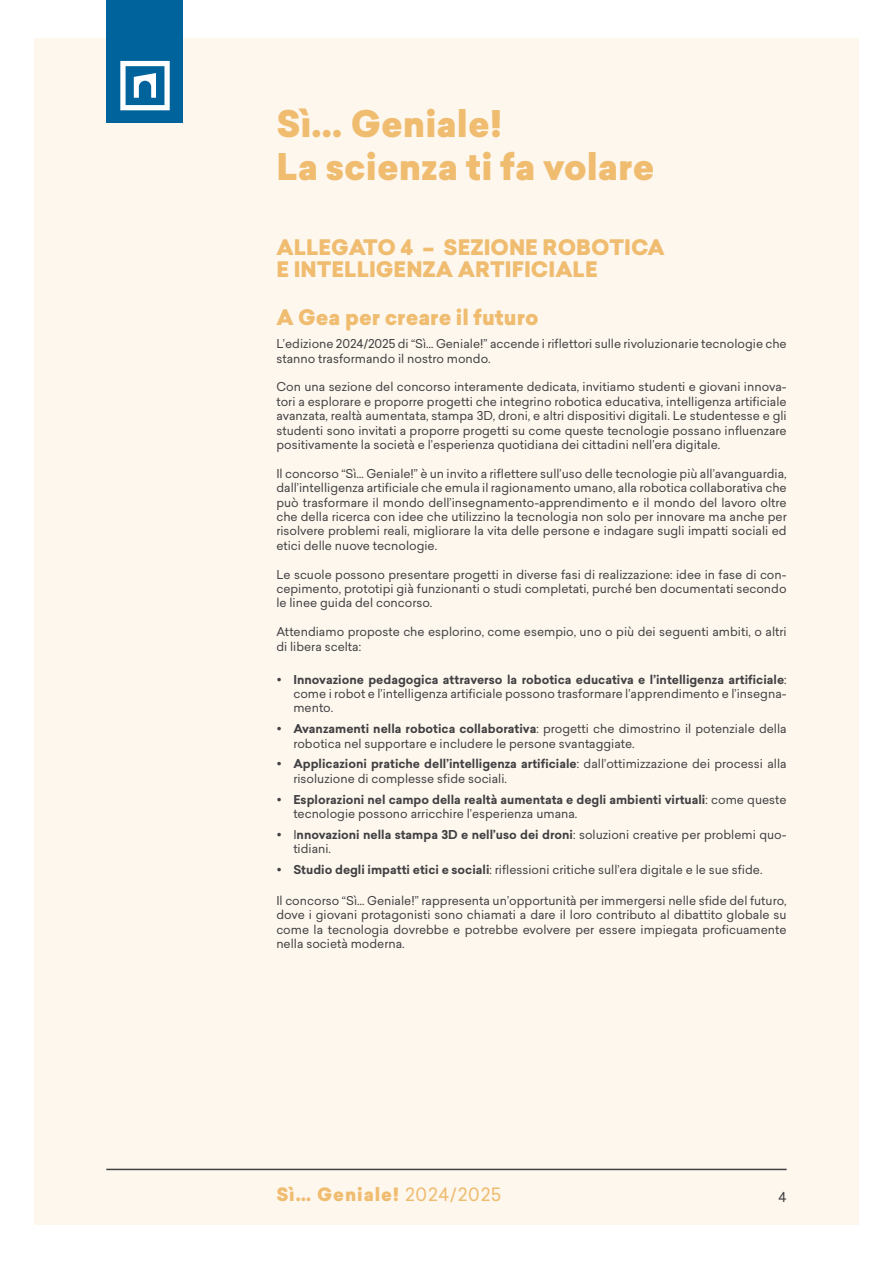
<style>
.page{position:relative;width:893px;height:1263px;background:#fff}
.page>*{position:absolute;margin:0;border:0;box-sizing:border-box;transform-origin:0 0}
.t1{font:900 36px/43.2px "Sailec";color:#efbc70}
.t2{font:900 21px/22.5px "Sailec";color:#efbc70}
.t3{font:900 18px "Sailec";letter-spacing:.05em;color:#efbc70}
.t4{font:13.5px "Sailec";color:#414042}
.t5{font:12px/14.4px "Sailec";color:#414042}
.t6{font:700 12px/14.4px "Sailec";color:#414042}
.s1{font-weight:700}
.s2{font-weight:400}
</style>
<div class="page">
<div style="left:34px;top:38px;width:825px;height:1187px;background:#fdf7ee"></div>
<hr style="left:106px;top:1169px;width:681px;height:1px;background:#414042">
<div style="left:106px;top:0;width:77px;height:123px;background:#00639c"></div>
<svg style="left:120px;top:61px;width:50px;height:49px"></svg>
<h1 class="t1" style="left:276px;top:104px;width:380px">Sì… Geniale!<br>La scienza ti fa volare</h1>
<h2 class="t2" style="left:276px;top:236px;width:390px">ALLEGATO 4 – SEZIONE ROBOTICA<br>E INTELLIGENZA ARTIFICIALE</h2>
<h2 class="t2" style="left:276px;top:307px;width:264px">A Gea per creare il futuro</h2>
<p class="t5" style="left:276px;top:336px;width:512px">L’edizione 2024/2025 di “Sì… Geniale!” accende i riflettori sulle rivoluzionarie tecnologie che stanno trasformando il nostro mondo.</p>
<p class="t5" style="left:276px;top:380px;width:512px;text-align:justify">Con una sezione del concorso interamente dedicata, invitiamo studenti e giovani innova&shy;tori a esplorare e proporre progetti che integrino robotica educativa, intelligenza artificiale avanzata, realtà aumentata, stampa 3D, droni, e altri dispositivi digitali. Le studentesse e gli studenti sono invitati a proporre progetti su come queste tecnologie possano influenzare positivamente la società e l’esperienza quotidiana dei cittadini nell’era digitale.</p>
<p class="t5" style="left:276px;top:466px;width:512px;text-align:justify">Il concorso “Sì… Geniale!” è un invito a riflettere sull’uso delle tecnologie più all’avanguardia, dall’intelligenza artificiale che emula il ragionamento umano, alla robotica collaborativa che può trasformare il mondo dell’insegnamento-apprendimento e il mondo del lavoro oltre che della ricerca con idee che utilizzino la tecnologia non solo per innovare ma anche per risolvere problemi reali, migliorare la vita delle persone e indagare sugli impatti sociali ed etici delle nuove tecnologie.</p>
<p class="t5" style="left:276px;top:567px;width:512px;text-align:justify">Le scuole possono presentare progetti in diverse fasi di realizzazione: idee in fase di con&shy;cepimento, prototipi già funzionanti o studi completati, purché ben documentati secondo le linee guida del concorso.</p>
<p class="t5" style="left:276px;top:624px;width:512px">Attendiamo proposte che esplorino, come esempio, uno o più dei seguenti ambiti, o altri di libera scelta:</p>
<p class="t5" style="left:293px;top:672px;width:495px;text-align:justify"><span class="s1">Innovazione pedagogica attraverso la robotica educativa e l’intelligenza artificiale</span>: come i robot e l’intelligenza artificiale possono trasformare l’apprendimento e l’insegna&shy;mento.</p>
<p class="t5" style="left:293px;top:721px;width:495px"><span class="s1">Avanzamenti nella robotica collaborativa</span>: progetti che dimostrino il potenziale della robotica nel supportare e includere le persone svantaggiate.</p>
<p class="t5" style="left:293px;top:757px;width:495px"><span class="s1">Applicazioni pratiche dell’intelligenza artificiale</span>: dall’ottimizzazione dei processi alla risoluzione di complesse sfide sociali.</p>
<p class="t6" style="left:293px;top:792px;width:495px">Esplorazioni nel campo della realtà aumentata e degli ambienti virtuali<span class="s2">: come queste tecnologie possono arricchire l’esperienza umana.</span></p>
<p class="t5" style="left:293px;top:827px;width:495px">I<span class="s1">nnovazioni nella stampa 3D e nell’uso dei droni</span>: soluzioni creative per problemi quo&shy;tidiani.</p>
<p class="t5" style="left:293px;top:862px;width:471px"><span class="s1">Studio degli impatti etici e sociali</span>: riflessioni critiche sull’era digitale e le sue sfide.</p>
<p class="t5" style="left:276px;top:893px;width:512px;text-align:justify">Il concorso “Sì… Geniale!” rappresenta un’opportunità per immergersi nelle sfide del futuro, dove i giovani protagonisti sono chiamati a dare il loro contributo al dibattito globale su come la tecnologia dovrebbe e potrebbe evolvere per essere impiegata proficuamente nella società moderna.</p>
<h3 class="t3" style="left:276px;top:1182px;width:226px">Sì… Geniale! <span class="s2">2024/2025</span></h3>
<p class="t4" style="left:779px;top:1188px;width:10px">4</p>
</div>
